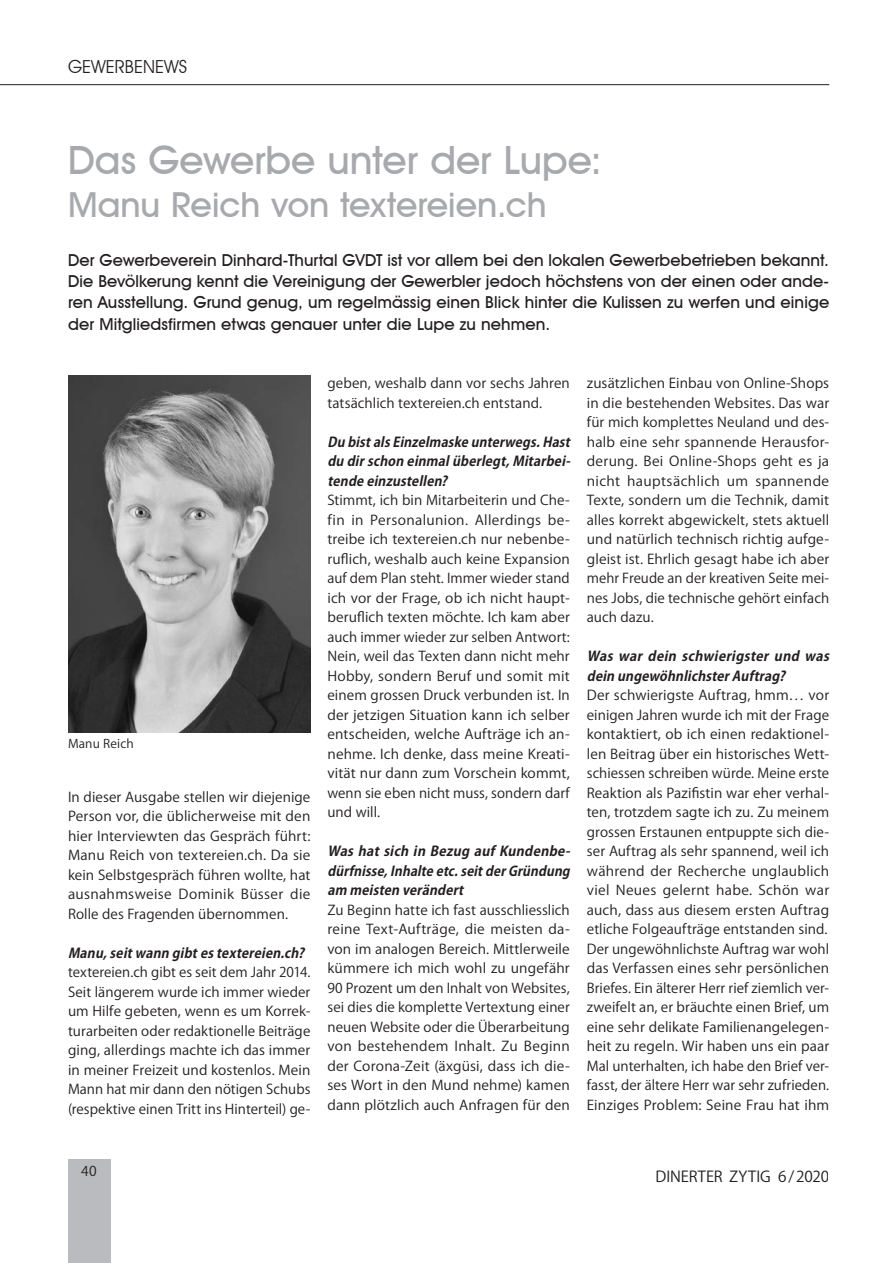
<style>
.page{position:relative;width:893px;height:1263px;background:#fff}
.page>*{position:absolute;margin:0;border:0;box-sizing:border-box;transform-origin:0 0}
.t1{font:500 39px "Avant Garde IT Cby BT";color:#a8a9ad}
.t2{font:500 34.5px "Avant Garde IT Cby BT";color:#a8a9ad}
.t3{font:18px "Avant Garde IT Cby BT";color:#231f20}
.t4{font:500 16.5px/21px "Avant Garde IT Cby BT";letter-spacing:.005em;color:#231f20;text-align:justify}
.t5{font:15px "Koz Go Pro";letter-spacing:-.005em;color:#231f20}
.t6{font:13.5px/19.5px "Koz Go Pro";letter-spacing:.005em;color:#231f20;text-align:justify}
.t7{font:13.5px/19.5px "Koz Go Pro";letter-spacing:.005em;color:#231f20;scale:1.04 1}
.t8{font:italic 700 13.5px/19.5px "Koz Go Pro";color:#231f20;text-align:justify}
.t9{font:italic 700 13.5px/19.5px "Koz Go Pro";color:#231f20;text-align:justify;scale:.96 1}
.t10{font:12px "Koz Go Pr 6 N";letter-spacing:.015em;color:#231f20}
</style>
<div class="page">
<div style="left:68px;top:1160px;width:43px;height:103px;background:#babbbe"></div>
<hr style="left:0;top:84px;width:829px;height:1px;background:#231f20">
<img style="left:68px;top:375px;width:242px;height:357px">
<h3 class="t3" style="left:68px;top:55px;width:121px">GEWERBENEWS</h3>
<h1 class="t1" style="left:68px;top:137px;width:535px">Das Gewerbe unter der Lupe:</h1>
<h2 class="t2" style="left:68px;top:184px;width:480px">Manu Reich von textereien.ch</h2>
<p class="t4" style="left:68px;top:250px;width:763px">Der Gewerbeverein Dinhard-Thurtal GVDT ist vor allem bei den lokalen Gewerbebetrieben bekannt.<br>Die Bevölkerung kennt die Vereinigung der Gewerbler jedoch höchstens von der einen oder ande&shy;ren Ausstellung. Grund genug, um regelmässig einen Blick hinter die Kulissen zu werfen und einige der Mitgliedsfirmen etwas genauer unter die Lupe zu nehmen.</p>
<p class="t10" style="left:68px;top:737px;width:67px">Manu Reich</p>
<p class="t6" style="left:68px;top:787px;width:244px">In dieser Ausgabe stellen wir diejenige Person vor, die üblicherweise mit den hier Interviewten das Gespräch führt:<br>Manu Reich von textereien.ch. Da sie kein Selbstgespräch führen wollte, hat ausnahmsweise Dominik Büsser die Rolle des Fragenden übernommen.</p>
<p class="t8" style="left:68px;top:944px;width:241px">Manu,seitwann gibtestextereien.ch?</p>
<p class="t6" style="left:68px;top:963px;width:244px">textereien.ch gibt es seit dem Jahr 2014.<br>Seit längerem wurde ich immer wieder um Hilfe gebeten, wenn es um Korrek&shy;turarbeiten oder redaktionelle Beiträge ging, allerdings machte ich das immer in meiner Freizeit und kostenlos. Mein Mann hat mir dann den nötigen Schubs (respektive einen Tritt ins Hinterteil) ge-</p>
<p class="t6" style="left:327px;top:374px;width:244px">geben, weshalb dann vor sechs Jahren tatsächlich textereien.ch entstand.</p>
<p class="t9" style="left:327px;top:433px;width:258px">Du bistalsEinzelmaske unterwegs.Hast du dirschon einmalüberlegt,Mitarbei&shy;tende einzustellen?</p>
<p class="t6" style="left:327px;top:491px;width:244px">Stimmt, ich bin Mitarbeiterin und Che&shy;fin in Personalunion. Allerdings be&shy;treibe ich textereien.ch nur nebenbe&shy;ruflich, weshalb auch keine Expansion auf dem Plan steht. Immer wieder stand ich vor der Frage, ob ich nicht haupt&shy;beruflich texten möchte. Ich kam aber auch immer wieder zur selben Antwort:<br>Nein, weil das Texten dann nicht mehr Hobby, sondern Beruf und somit mit einem grossen Druck verbunden ist. In der jetzigen Situation kann ich selber entscheiden, welche Aufträge ich an&shy;nehme. Ich denke, dass meine Kreati&shy;vität nur dann zum Vorschein kommt, wenn sie eben nicht muss, sondern darf und will.</p>
<p class="t8" style="left:327px;top:842px;width:248px">Was hat sich in Bezug auf Kundenbe&shy;dürfnisse,Inhalte etc.seitderGründung am meisten verändert</p>
<p class="t6" style="left:327px;top:900px;width:244px">Zu Beginn hatte ich fast ausschliesslich reine Text-Aufträge, die meisten da&shy;von im analogen Bereich. Mittlerweile kümmere ich mich wohl zu ungefähr 90 Prozent um den Inhalt von Websites, sei dies die komplette Vertextung einer neuen Website oder die Überarbeitung von bestehendem Inhalt. Zu Beginn der Corona-Zeit (äxgüsi, dass ich die&shy;ses Wort in den Mund nehme) kamen dann plötzlich auch Anfragen für den</p>
<p class="t6" style="left:587px;top:374px;width:244px">zusätzlichen Einbau von Online-Shops in die bestehenden Websites. Das war für mich komplettes Neuland und des&shy;halb eine sehr spannende Herausfor&shy;derung. Bei Online-Shops geht es ja nicht hauptsächlich um spannende Texte, sondern um die Technik, damit alles korrekt abgewickelt, stets aktuell und natürlich technisch richtig aufge&shy;gleist ist. Ehrlich gesagt habe ich aber mehr Freude an der kreativen Seite mei&shy;nes Jobs, die technische gehört einfach auch dazu.</p>
<p class="t8" style="left:587px;top:647px;width:248px">Was war dein schwierigster und was dein ungewöhnlichsterAuftrag?</p>
<p class="t7" style="left:587px;top:686px;width:235px">Der schwierigste Auftrag, hmm… vor einigen Jahren wurde ich mit der Frage kontaktiert, ob ich einen redaktionel&shy;len Beitrag über ein historisches Wett&shy;schiessen schreiben würde. Meine erste Reaktion als Pazifistin war eher verhal&shy;ten, trotzdem sagte ich zu. Zu meinem grossen Erstaunen entpuppte sich die&shy;ser Auftrag als sehr spannend, weil ich während der Recherche unglaublich viel Neues gelernt habe. Schön war auch, dass aus diesem ersten Auftrag etliche Folgeaufträge entstanden sind.<br>Der ungewöhnlichste Auftrag war wohl das Verfassen eines sehr persönlichen Briefes. Ein älterer Herr rief ziemlich ver&shy;zweifelt an, er bräuchte einen Brief, um eine sehr delikate Familienangelegen&shy;heit zu regeln. Wir haben uns ein paar Mal unterhalten, ich habe den Brief ver&shy;fasst, der ältere Herr war sehr zufrieden.<br>Einziges Problem: Seine Frau hat ihm</p>
<p class="t6" style="left:81px;top:1162px;width:17px">40</p>
<p class="t5" style="left:655px;top:1166px;width:175px">DINERTER ZYTIG 6/2020</p>
</div>
